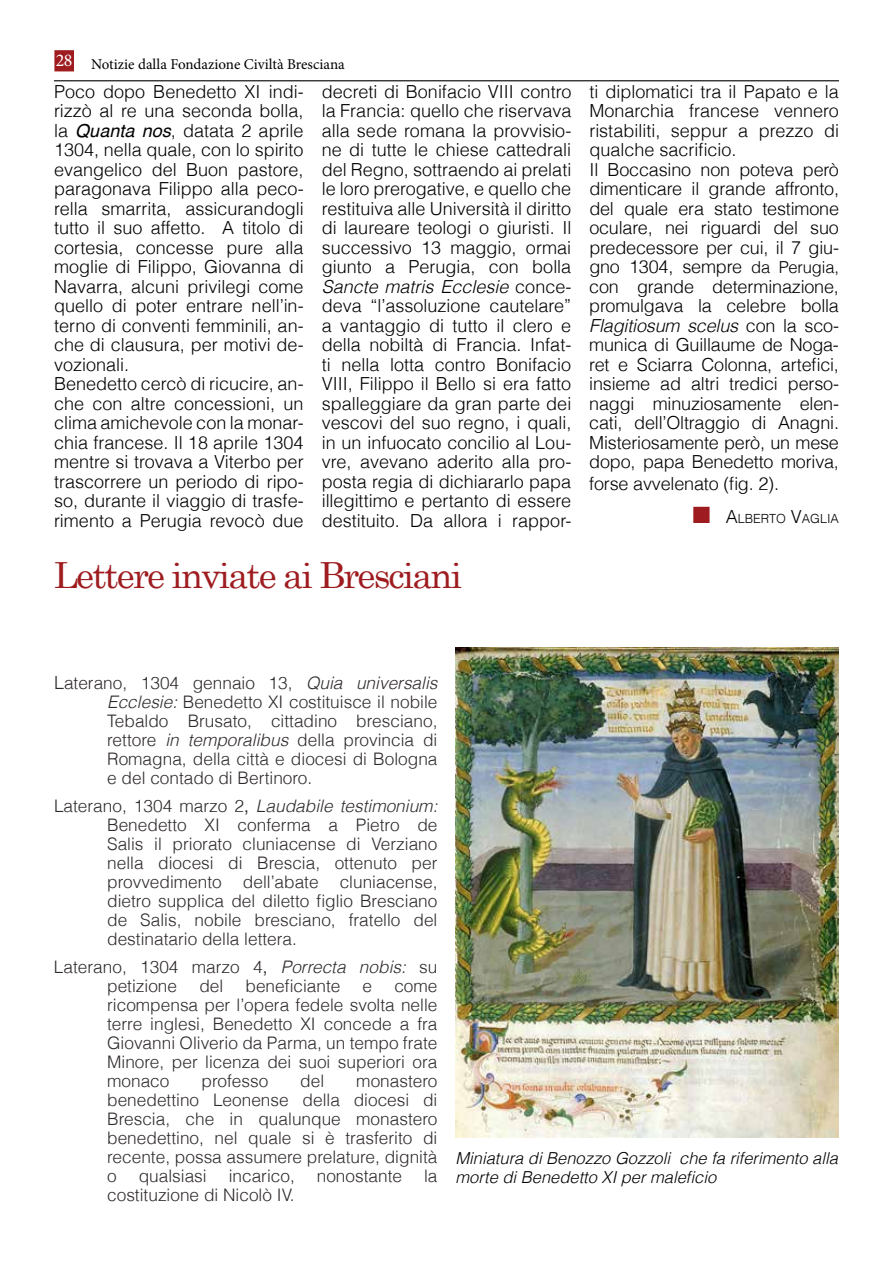
<style>
.page{position:relative;width:893px;height:1263px;background:#fff}
.page>*{position:absolute;margin:0;border:0;box-sizing:border-box;transform-origin:0 0}
.t1{font:36px "Century";letter-spacing:-.05em;color:#9e1c1f}
.t2{font:300 18px/19.5px "Helvetica";color:#000}
.t3{font:300 17.25px/19px "Helvetica";color:#2f2a2b;text-align:justify}
.t4{font:italic 300 16.5px/19.8px "Helvetica";color:#000}
.t5{font:15px "Minion Pro";color:#000}
.t6{font:300 12.6px "Helvetica";color:#000}
.s1{font-weight:400;font-style:italic}
.s2{font-style:italic}
.s3{font-size:16.5px}
.s4{font-family:"Courier";font-weight:400;font-size:27px;color:#9e1c1f}
.s5{font-size:18px}
.s6{font-weight:400}
</style>
<div class="page">
<hr style="left:54px;top:80px;width:785px;height:1px;background:#000">
<div style="left:55px;top:51px;width:18px;height:20px;background:#9e1c1f"></div>
<div style="left:54px;top:50px;width:20px;height:21px;border:2px solid #9e1c1f"></div>
<img style="left:455px;top:647px;width:384px;height:491px">
<p class="t5" style="left:56px;top:54px;width:290px"><sup>28</sup> Notizie dalla Fondazione Civiltà Bresciana</p>
<p class="t2" style="left:54px;top:82px;width:251px">Poco dopo Benedetto XI indi&shy;rizzò al re una seconda bolla, la <span class="s1">Quanta nos</span>, datata 2 aprile<br>1304, nella quale, con lo spirito evangelico del Buon pastore, paragonava Filippo alla peco&shy;rella smarrita, assicurandogli tutto il suo affetto. A titolo di cortesia, concesse pure alla moglie di Filippo, Giovanna di<br>Navarra, alcuni privilegi come quello di poter entrare nell’in&shy;terno di conventi femminili, an&shy;che di clausura, per motivi de&shy;vozionali.<br>Benedetto cercò di ricucire, an&shy;che con altre concessioni, un clima amichevole con la monar&shy;chia francese. Il 18 aprile 1304 mentre si trovava a Viterbo per trascorrere un periodo di ripo&shy;so, durante il viaggio di trasfe&shy;rimento a Perugia revocò due</p>
<p class="t2" style="left:322px;top:82px;width:251px;text-align:justify">decreti di Bonifacio VIII contro la Francia: quello che riservava alla sede romana la provvisio&shy;ne di tutte le chiese cattedrali del Regno, sottraendo ai prelati le loro prerogative, e quello che restituiva alle Università il diritto di laureare teologi o giuristi. Il successivo 13 maggio, ormai giunto a Perugia, con bolla <span class="s2">Sancte matris Ecclesie</span> conce&shy;deva “l’assoluzione cautelare” a vantaggio di tutto il clero e della nobiltà di Francia. Infat&shy;ti nella lotta contro Bonifacio VIII, Filippo il Bello si era fatto spalleggiare da gran parte dei vescovi del suo regno, i quali, in un infuocato concilio al Lou&shy;vre, avevano aderito alla pro&shy;posta regia di dichiararlo papa illegittimo e pertanto di essere destituito. Da allora i rappor-</p>
<p class="t2" style="left:589px;top:81px;width:251px">ti diplomatici tra il Papato e la<br>Monarchia francese vennero ristabiliti, seppur a prezzo di qualche sacrificio.<br>Il Boccasino non poteva però dimenticare il grande affronto, del quale era stato testimone oculare, nei riguardi del suo predecessore per cui, il 7 giu&shy;gno 1304, sempre <span class="s3">da Perugia, </span>con grande determinazione, promulgava la celebre bolla<br><span class="s2">Flagitiosum scelus</span> con la sco&shy;munica di Guillaume de Noga&shy;ret e Sciarra Colonna, artefici, insieme ad altri tredici perso&shy;naggi minuziosamente elen&shy;cati, dell’Oltraggio di Anagni.<br>Misteriosamente però, un mese dopo, papa Benedetto moriva,</p>
<p class="t2" style="left:589px;top:474px;width:191px">forse avvelenato (fig. 2).</p>
<p class="t6" style="left:693px;top:511px;width:147px"><span class="s4">Ԏ</span> <span class="s5">A</span>LBERTO <span class="s5">V</span>AGLIA</p>
<h1 class="t1" style="left:54px;top:544px;width:410px">Lettere inviate ai Bresciani</h1>
<p class="t3" style="left:107px;top:674px;width:332px;text-indent:-53px"><span class="s5">L</span>aterano, 1304 gennaio 13, <span class="s2">Quia universalis Ecclesie:</span> Benedetto XI costituisce il nobile Tebaldo Brusato, cittadino bresciano, rettore <span class="s2">in temporalibus</span> della provincia di Romagna, della città e diocesi di Bologna e del contado di Bertinoro.</p>
<p class="t3" style="left:107px;top:796px;width:332px;text-indent:-53px">Laterano, 1304 marzo 2<span class="s6">,</span> <span class="s2">Laudabile testimonium:<br></span>Benedetto XI conferma a Pietro de Salis il priorato cluniacense di Verziano nella diocesi di Brescia, ottenuto per provvedimento dell’abate cluniacense, dietro supplica del diletto figlio Bresciano de Salis, nobile bresciano, fratello del destinatario della lettera.</p>
<p class="t3" style="left:107px;top:957px;width:332px;text-indent:-53px">Laterano, 1304 marzo 4<span class="s6">,</span> <span class="s2">Porrecta nobis:</span> su petizione</p>
<p class="t3" style="left:199px;top:976px;width:25px">del</p>
<p class="t3" style="left:245px;top:976px;width:96px">beneficiante</p>
<p class="t3" style="left:363px;top:976px;width:11px">e</p>
<p class="t3" style="left:107px;top:976px;width:332px;text-indent:287px">come ricompensa per l’opera fedele svolta nelle terre inglesi, Benedetto XI concede a fra Giovanni Oliverio da Parma, un tempo frate Minore, per licenza dei suoi superiori ora monaco</p>
<p class="t3" style="left:202px;top:1071px;width:68px">professo</p>
<p class="t3" style="left:300px;top:1071px;width:25px">del</p>
<p class="t3" style="left:107px;top:1071px;width:332px;text-indent:249px">monastero benedettino Leonense della diocesi di Brescia, che in qualunque monastero benedettino, nel quale si è trasferito di recente, possa assumere prelature, dignità o</p>
<p class="t3" style="left:139px;top:1166px;width:70px">qualsiasi</p>
<p class="t3" style="left:229px;top:1166px;width:68px">incarico,</p>
<p class="t3" style="left:317px;top:1166px;width:87px">nonostante</p>
<p class="t3" style="left:424px;top:1166px;width:15px">la</p>
<p class="t3" style="left:107px;top:1185px;width:189px">costituzione di Nicolò IV.</p>
<p class="t4" style="left:455px;top:1148px;width:384px">Miniatura di Benozzo Gozzoli che fa riferimento alla morte di Benedetto XI per maleficio</p>
</div>
